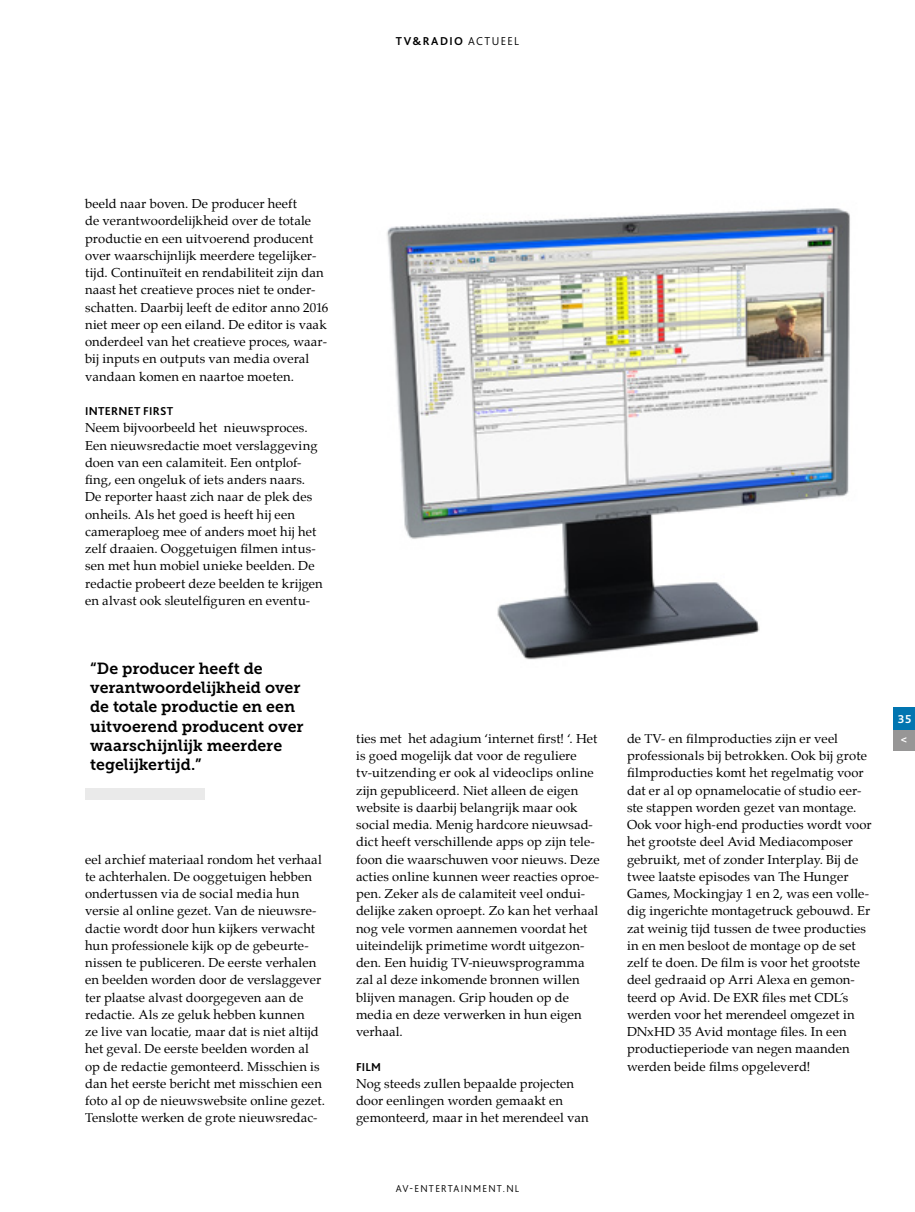
<style>
.page{position:relative;width:915px;height:1212px;background:#fff}
.page>*{position:absolute;margin:0;border:0;box-sizing:border-box;transform-origin:0 0}
.t1{font:16.05px/19.4px "Museo Slab 700";letter-spacing:-.005em;color:#000}
.t2{font:12.75px/17.2px "Palatino";letter-spacing:.005em;color:#000}
.t3{font:700 12px "Bliss 2";letter-spacing:.025em;color:#000}
.t4{font:700 12px/20.7px "Bliss 2";color:#fff}
.t5{font:300 10.5px "Bliss 2";letter-spacing:.125em;color:#000}
.s1{font-weight:300}
</style>
<div class="page">
<img style="left:387px;top:208px;width:463px;height:452px">
<div style="left:85px;top:789px;width:119px;height:11px;background:#eaeaea"></div>
<div style="left:893px;top:728px;width:21px;height:22px;background:#979696"></div>
<div style="left:893px;top:707px;width:21px;height:22px;background:#0175b0"></div>
<p class="t3" style="left:395px;top:33px;width:125px">TV&amp;RADIO <span class="s1">ACTUEEL</span></p>
<p class="t2" style="left:85px;top:195px;width:245px">beeld naar boven. De producer heeft<br>de verantwoordelijkheid over de totale productie en een uitvoerend producent over waarschijnlijk meerdere tegelijker&shy;tijd. Continuïteit en rendabiliteit zijn dan naast het creatieve proces niet te onder&shy;schatten. Daarbij leeft de editor anno 2016 niet meer op een eiland. De editor is vaak onderdeel van het creatieve proces, waar&shy;bij inputs en outputs van media overal vandaan komen en naartoe moeten.</p>
<p class="t3" style="left:85px;top:404px;width:90px">INTERNET FIRST</p>
<p class="t2" style="left:85px;top:419px;width:239px">Neem bijvoorbeeld het nieuwsproces.<br>Een nieuwsredactie moet verslaggeving doen van een calamiteit. Een ontplof&shy;fing, een ongeluk of iets anders naars.<br>De reporter haast zich naar de plek des onheils. Als het goed is heeft hij een cameraploeg mee of anders moet hij het zelf draaien. Ooggetuigen filmen intus&shy;sen met hun mobiel unieke beelden. De redactie probeert deze beelden te krijgen en alvast ook sleutelfiguren en eventu-</p>
<p class="t1" style="left:90px;top:659px;width:215px">“De producer heeft de verantwoordelijkheid over de totale productie en een uitvoerend producent over waarschijnlijk meerdere tegelijkertijd.”</p>
<p class="t2" style="left:85px;top:850px;width:241px">eel archief materiaal rondom het verhaal te achterhalen. De ooggetuigen hebben ondertussen via de social media hun versie al online gezet. Van de nieuwsre&shy;dactie wordt door hun kijkers verwacht hun professionele kijk op de gebeurte&shy;nissen te publiceren. De eerste verhalen en beelden worden door de verslaggever ter plaatse alvast doorgegeven aan de redactie. Als ze geluk hebben kunnen<br>ze live van locatie, maar dat is niet altijd het geval. De eerste beelden worden al op de redactie gemonteerd. Misschien is dan het eerste bericht met misschien een foto al op de nieuwswebsite online gezet.<br>Tenslotte werken de grote nieuwsredac-</p>
<p class="t2" style="left:356px;top:730px;width:245px">ties met het adagium ‘internet first! ‘. Het is goed mogelijk dat voor de reguliere tv-uitzending er ook al videoclips online zijn gepubliceerd. Niet alleen de eigen website is daarbij belangrijk maar ook social media. Menig hardcore nieuwsad&shy;dict heeft verschillende apps op zijn tele&shy;foon die waarschuwen voor nieuws. Deze acties online kunnen weer reacties oproe&shy;pen. Zeker als de calamiteit veel ondui&shy;delijke zaken oproept. Zo kan het verhaal nog vele vormen aannemen voordat het uiteindelijk primetime wordt uitgezon&shy;den. Een huidig TV-nieuwsprogramma zal al deze inkomende bronnen willen blijven managen. Grip houden op de media en deze verwerken in hun eigen verhaal.</p>
<p class="t3" style="left:356px;top:1059px;width:27px">FILM</p>
<p class="t2" style="left:356px;top:1075px;width:234px">Nog steeds zullen bepaalde projecten door eenlingen worden gemaakt en gemonteerd, maar in het merendeel van</p>
<p class="t5" style="left:395px;top:1182px;width:125px">AV-ENTERTAINMENT.NL</p>
<p class="t2" style="left:626px;top:730px;width:246px">de TV- en filmproducties zijn er veel professionals bij betrokken. Ook bij grote filmproducties komt het regelmatig voor dat er al op opnamelocatie of studio eer&shy;ste stappen worden gezet van montage.<br>Ook voor high-end producties wordt voor het grootste deel Avid Mediacomposer gebruikt, met of zonder Interplay. Bij de twee laatste episodes van The Hunger Games, Mockingjay 1 en 2, was een volle&shy;dig ingerichte montagetruck gebouwd. Er zat weinig tijd tussen de twee producties in en men besloot de montage op de set zelf te doen. De film is voor het grootste deel gedraaid op Arri Alexa en gemon&shy;teerd op Avid. De EXR files met CDL´s werden voor het merendeel omgezet in DNxHD 35 Avid montage files. In een productieperiode van negen maanden werden beide films opgeleverd!</p>
<p class="t4" style="left:897px;top:708px;width:15px">35 &lt;</p>
</div>
